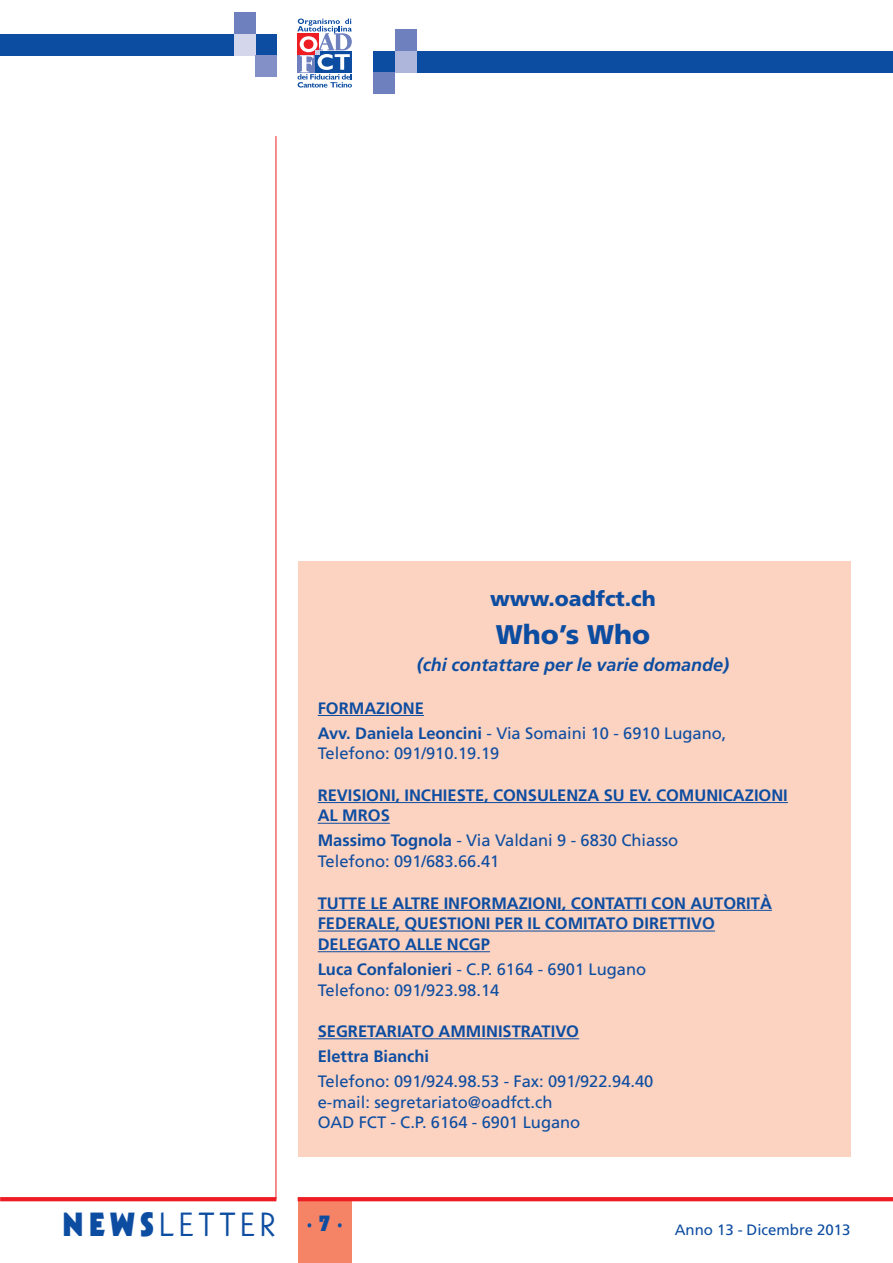
<style>
.page{position:relative;width:893px;height:1263px;background:#fff}
.page>*{position:absolute;margin:0;border:0;box-sizing:border-box;transform-origin:0 0}
.t1{font:32.55px "Kabel";letter-spacing:.16em;color:#0d4da1}
.t2{font:900 27px "Frutiger";color:#0d4da1}
.t3{font:900 21px "Frutiger";color:#0d4da1}
.t4{font:italic 700 18px "Frutiger";color:#0d4da1}
.t5{font:700 16.5px/20.7px "Frutiger";color:#0d4da1}
.t6{font:16.5px/20.7px "Frutiger";color:#0d4da1}
.t7{font:15px "Frutiger";color:#0d4da1}
.s1{font-weight:400}
.s2{font-weight:700}
.s3{font-weight:900}
.s4{font-family:"Aachen";font-weight:700;font-size:18px}
</style>
<div class="page">
<div style="left:0;top:34px;width:276px;height:21px;background:#0d4da1"></div>
<div style="left:298px;top:1199px;width:54px;height:64px;background:#f48465"></div>
<div style="left:374px;top:51px;width:519px;height:21px;background:#0d4da1"></div>
<div style="left:395px;top:30px;width:21px;height:21px;background:#6f80bf"></div>
<div style="left:395px;top:51px;width:21px;height:21px;background:#afb6db"></div>
<div style="left:374px;top:72px;width:21px;height:22px;background:#6f80bf"></div>
<div style="left:234px;top:34px;width:21px;height:21px;background:#d4d6eb"></div>
<div style="left:255px;top:55px;width:21px;height:22px;background:#838fc7"></div>
<div style="left:234px;top:13px;width:21px;height:21px;background:#6f80bf"></div>
<svg style="left:297px;top:19px;width:55px;height:69px"></svg>
<svg style="left:298px;top:1197px;width:595px;height:4px;background:#ee2127"></svg>
<svg style="left:0;top:1197px;width:276px;height:4px"></svg>
<hr style="left:276px;top:136px;width:1px;height:1063px;background:#ee1d23">
<div style="left:298px;top:561px;width:552px;height:596px;background:#fcd2c0"></div>
<hr style="left:318px;top:715px;width:106px;height:1px;background:#0d4da1">
<hr style="left:318px;top:802px;width:470px;height:1px;background:#0d4da1">
<hr style="left:318px;top:823px;width:72px;height:1px;background:#0d4da1">
<hr style="left:318px;top:910px;width:454px;height:1px;background:#0d4da1">
<hr style="left:318px;top:931px;width:397px;height:1px;background:#0d4da1">
<hr style="left:318px;top:951px;width:172px;height:1px;background:#0d4da1">
<hr style="left:318px;top:1038px;width:261px;height:1px;background:#0d4da1">
<p class="t3" style="left:490px;top:590px;width:167px">www.oadfct.ch</p>
<h2 class="t2" style="left:496px;top:623px;width:156px">Who’s Who</h2>
<p class="t4" style="left:417px;top:657px;width:314px">(chi contattare per le varie domande)</p>
<p class="t5" style="left:318px;top:697px;width:410px;line-height:24.9px">FORMAZIONE<br>Avv. Daniela Leoncini <span class="s1">- Via Somaini 10 - 6910 Lugano,</span></p>
<p class="t6" style="left:318px;top:744px;width:183px">Telefono: 091/910.19.19</p>
<p class="t5" style="left:318px;top:786px;width:472px">REVISIONI, INCHIESTE, CONSULENZA SU EV. COMUNICAZIONI<br>AL MROS</p>
<p class="t6" style="left:318px;top:832px;width:362px"><span class="s2">Massimo Tognola</span> - Via Valdani 9 - 6830 Chiasso<br>Telefono: 091/683.66.41</p>
<p class="t5" style="left:318px;top:894px;width:456px">TUTTE LE ALTRE INFORMAZIONI, CONTATTI CON AUTORITÀ<br>FEDERALE, QUESTIONI PER IL COMITATO DIRETTIVO<br>DELEGATO ALLE NCGP</p>
<p class="t6" style="left:318px;top:960px;width:330px"><span class="s2">Luca Confalonieri</span> - C.P. 6164 - 6901 Lugano<br>Telefono: 091/923.98.14</p>
<p class="t5" style="left:318px;top:1020px;width:263px;line-height:24.9px">SEGRETARIATO AMMINISTRATIVO<br>Elettra Bianchi</p>
<p class="t6" style="left:318px;top:1072px;width:337px">Telefono: 091/924.98.53 - Fax: 091/922.94.40 e-mail: segretariato@oadfct.ch<br>OAD FCT - C.P. 6164 - 6901 Lugano</p>
<h1 class="t1" style="left:62px;top:1212px;width:282px"><span class="s3">NEWS</span>LETTER <span class="s4">· 7 ·</span></h1>
<p class="t7" style="left:675px;top:1223px;width:177px">Anno 13 - Dicembre 2013</p>
</div>
